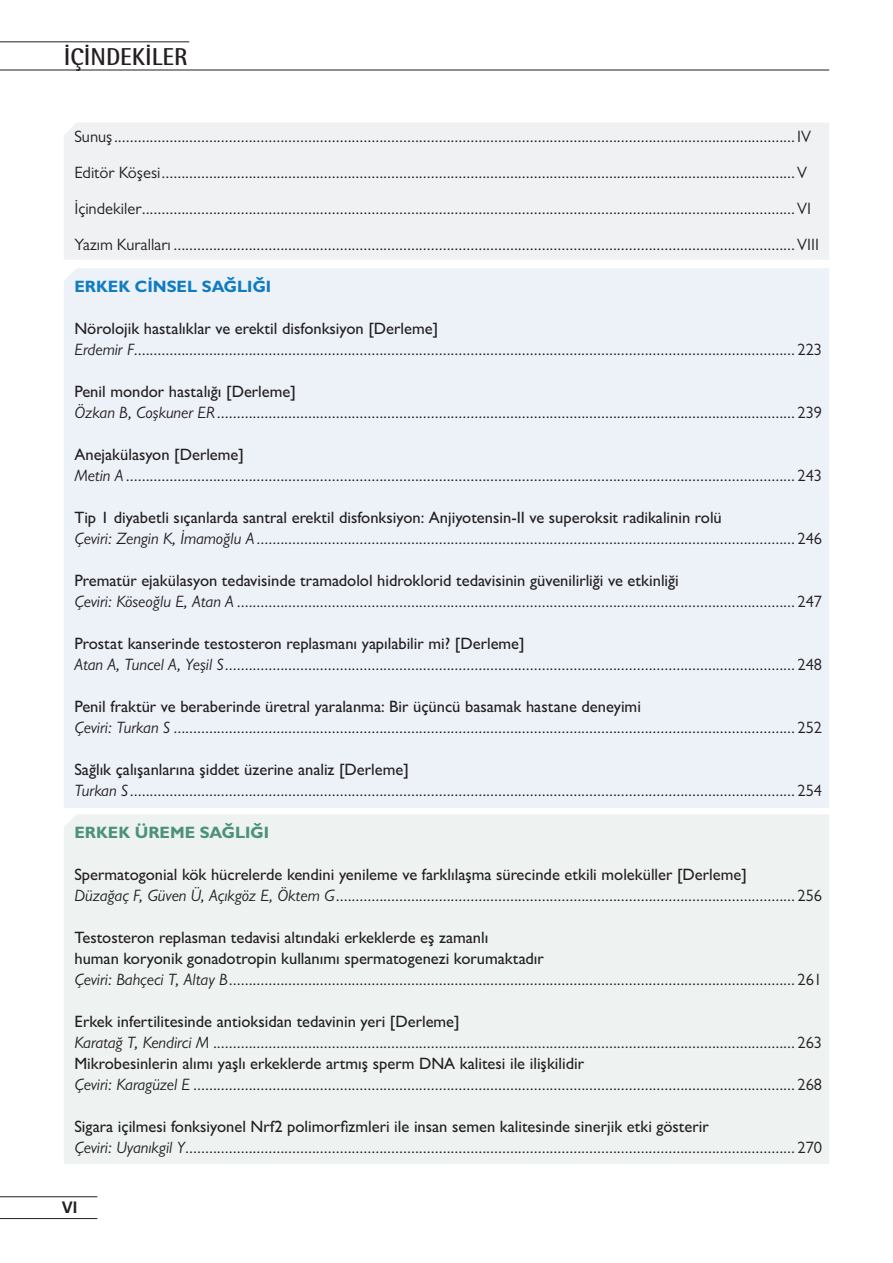
<style>
.page{position:relative;width:893px;height:1263px;background:#fff}
.page>*{position:absolute;margin:0;border:0;box-sizing:border-box;transform-origin:0 0}
.t1{font:700 24px "Rotis Semi Sans";color:#231f20}
.t2{font:16.5px/21px "Gill Sans MT Pro";color:#231f20}
.t3{font:700 16.5px "Gill Sans MT Pro";color:#107cc2}
.t4{font:700 16.5px "Gill Sans MT Pro";color:#4b917b}
.t5{font:16.5px "Frutiger Bold Tr";color:#231f20}
.s1{font-weight:500}
.s2{font-style:italic}
</style>
<div class="page">
<div style="left:64px;top:123px;width:765px;height:137px;background:#f0f1f2"></div>
<div style="left:64px;top:814px;width:765px;height:350px;background:#eef3f2"></div>
<div style="left:64px;top:268px;width:765px;height:540px;background:#edf2f9"></div>
<hr style="left:0;top:1196px;width:97px;height:1px;background:#231f20">
<hr style="left:0;top:1218px;width:97px;height:1px;background:#231f20">
<hr style="left:0;top:41px;width:189px;height:1px;background:#231f20">
<hr style="left:0;top:70px;width:829px;height:1px;background:#231f20">
<h1 class="t1" style="left:64px;top:42px;width:125px">İÇİNDEKİLER</h1>
<p class="t2" style="left:74px;top:118px;width:746px;line-height:36px">Sunuş............................................................................................................................................................................ IV Editör Köşesi................................................................................................................................................................V İçindekiler.....................................................................................................................................................................VI Yazım Kuralları .............................................................................................................................................................VIII</p>
<p class="t3" style="left:74px;top:276px;width:198px">ERKEK CİNSEL SAĞLIĞI</p>
<p class="t2" style="left:74px;top:318px;width:749px"><span class="s1">Nörolojik hastalıklar ve erektil disfonksiyon [Derleme]<br></span><span class="s2">Erdemir F</span>....................................................................................................................................................................... 223</p>
<p class="t2" style="left:74px;top:381px;width:749px"><span class="s1">Penil mondor hastalığı [Derleme]<br></span><span class="s2">Özkan B, Coşkuner ER</span>.................................................................................................................................................. 239</p>
<p class="t2" style="left:74px;top:444px;width:749px"><span class="s1">Anejakülasyon [Derleme]<br></span><span class="s2">Metin A</span> ......................................................................................................................................................................... 243</p>
<p class="t2" style="left:74px;top:507px;width:749px"><span class="s1">Tip 1 diyabetli sıçanlarda santral erektil disfonksiyon: Anjiyotensin-II ve superoksit radikalinin rolü<br></span><span class="s2">Çeviri: Zengin K, İmamoğlu A</span>........................................................................................................................................ 246</p>
<p class="t2" style="left:74px;top:570px;width:749px"><span class="s1">Prematür ejakülasyon tedavisinde tramadolol hidroklorid tedavisinin güvenilirliği ve etkinliği<br></span><span class="s2">Çeviri: Köseoğlu E, Atan A</span> ............................................................................................................................................. 247</p>
<p class="t2" style="left:74px;top:633px;width:749px"><span class="s1">Prostat kanserinde testosteron replasmanı yapılabilir mi? [Derleme]<br></span><span class="s2">Atan A, Tuncel A, Yeşil S</span>................................................................................................................................................ 248</p>
<p class="t2" style="left:74px;top:696px;width:749px"><span class="s1">Penil fraktür ve beraberinde üretral yaralanma: Bir üçüncü basamak hastane deneyimi<br></span><span class="s2">Çeviri: Turkan S</span> ............................................................................................................................................................. 252</p>
<p class="t2" style="left:74px;top:759px;width:749px"><span class="s1">Sağlık çalışanlarına şiddet üzerine analiz [Derleme]<br></span><span class="s2">Turkan S</span>........................................................................................................................................................................ 254</p>
<p class="t4" style="left:74px;top:822px;width:196px">ERKEK ÜREME SAĞLIĞI</p>
<p class="t2" style="left:74px;top:864px;width:749px"><span class="s1">Spermatogonial kök hücrelerde kendini yenileme ve farklılaşma sürecinde etkili moleküller [Derleme]<br></span><span class="s2">Düzağaç F, Güven Ü, Açıkgöz E, Öktem G</span>.................................................................................................................... 256</p>
<p class="t2" style="left:74px;top:927px;width:749px"><span class="s1">Testosteron replasman tedavisi altındaki erkeklerde eş zamanlı<br>human koryonik gonadotropin kullanımı spermatogenezi korumaktadır<br></span><span class="s2">Çeviri: Bahçeci T, Altay B</span>............................................................................................................................................... 261</p>
<p class="t2" style="left:74px;top:1011px;width:749px"><span class="s1">Erkek infertilitesinde antioksidan tedavinin yeri [Derleme]<br></span><span class="s2">Karatağ T, Kendirci M</span> ................................................................................................................................................... 263<br><span class="s1">Mikrobesinlerin alımı yaşlı erkeklerde artmış sperm DNA kalitesi ile ilişkilidir<br></span><span class="s2">Çeviri: Karagüzel E</span> ........................................................................................................................................................ 268</p>
<p class="t2" style="left:74px;top:1116px;width:749px"><span class="s1">Sigara içilmesi fonksiyonel Nrf2 polimorfizmleri ile insan semen kalitesinde sinerjik etki gösterir<br></span><span class="s2">Çeviri: Uyanıkgil Y</span>.......................................................................................................................................................... 270</p>
<p class="t5" style="left:62px;top:1198px;width:17px">VI</p>
</div>
